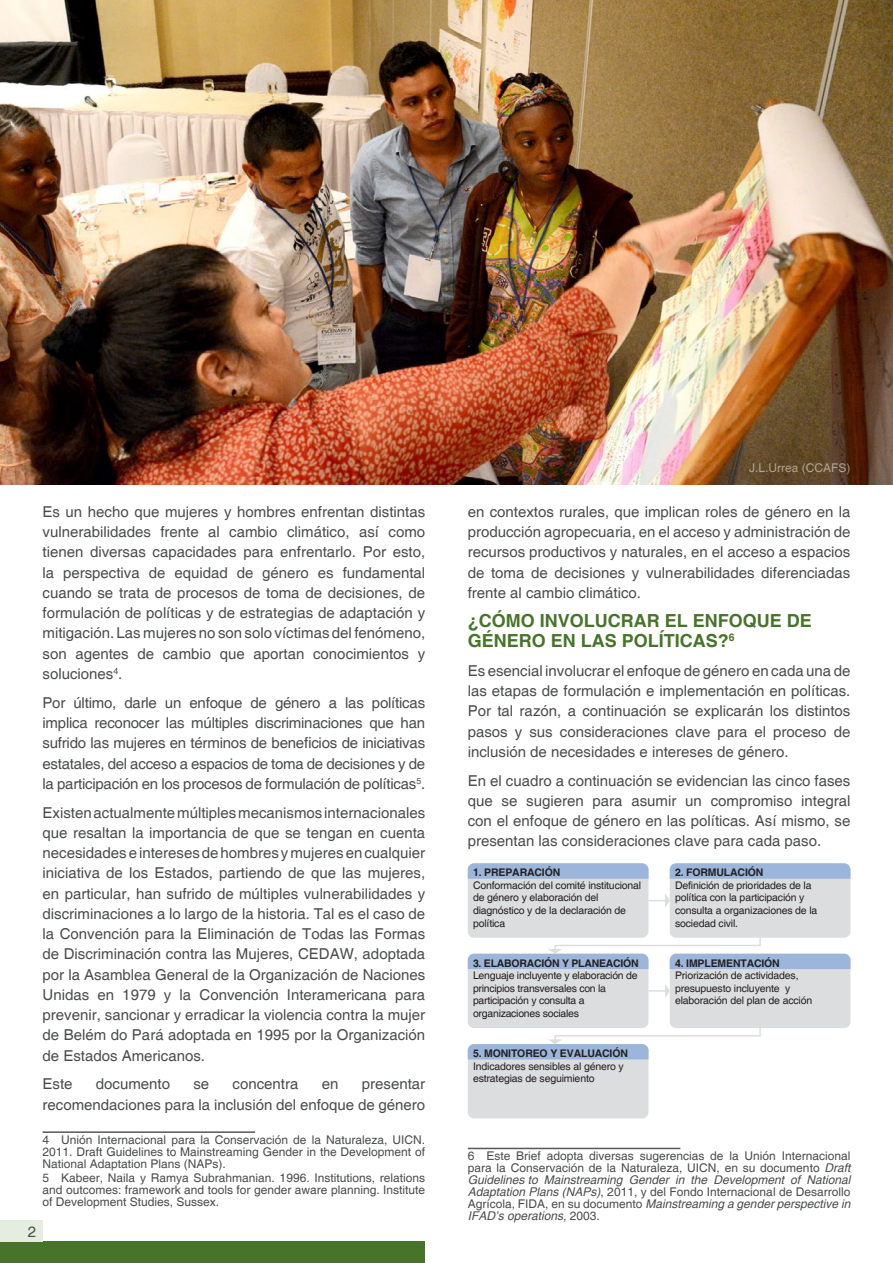
<style>
.page{position:relative;width:893px;height:1263px;background:#fff}
.page>*{position:absolute;margin:0;border:0;box-sizing:border-box;transform-origin:0 0}
.Titles{font:700 18px/20.2px "Helvetica";color:#48742a}
.t1{font:15px/20.2px "Helvetica";color:#4b4c4d;text-align:justify}
.Pie_de_Foto{font:12px/12px "Helvetica";color:#4b4c4d;text-align:justify}
.t2{font:12px "Helvetica";color:#fff}
.t3{font:10.5px/12.6px "Helvetica";letter-spacing:-.015em;color:#231f20}
.s1{font-weight:700}
.s2{font-style:italic}
</style>
<div class="page">
<hr style="left:43px;top:1131px;width:212px;height:2px;background:#57585a">
<div style="left:670px;top:863px;width:180px;height:75px;background:#dcdddf;border-radius:6px"></div>
<div style="left:468px;top:954px;width:180px;height:74px;background:#dcdddf;border-radius:6px"></div>
<div style="left:670px;top:954px;width:180px;height:74px;background:#dcdddf;border-radius:6px"></div>
<div style="left:468px;top:1044px;width:180px;height:74px;background:#dcdddf;border-radius:6px"></div>
<div style="left:468px;top:863px;width:180px;height:75px;background:#dcdddf;border-radius:6px"></div>
<svg style="left:468px;top:863px;width:180px;height:16px;background:#9eb7da"></svg>
<svg style="left:670px;top:863px;width:180px;height:16px;background:#9eb7da"></svg>
<svg style="left:468px;top:936px;width:382px;height:33px"></svg>
<svg style="left:468px;top:1026px;width:293px;height:33px"></svg>
<svg style="left:648px;top:893px;width:22px;height:15px"></svg>
<svg style="left:648px;top:984px;width:22px;height:14px"></svg>
<hr style="left:468px;top:1148px;width:212px;height:1px;background:#57585a">
<img style="left:0;top:0;width:893px;height:485px">
<div style="left:0;top:1242px;width:424px;height:21px;background:#48742a"></div>
<div style="left:21px;top:1220px;width:22px;height:22px;background:#e5ece0"></div>
<div style="left:0;top:1220px;width:21px;height:22px;background:#e5ece0"></div>
<p class="t1" style="left:43px;top:502px;width:384px">Es un hecho que mujeres y hombres enfrentan distintas vulnerabilidades frente al cambio climático, así como tienen diversas capacidades para enfrentarlo. Por esto, la perspectiva de equidad de género es fundamental cuando se trata de procesos de toma de decisiones, de formulación de políticas y de estrategias de adaptación y mitigación. Las mujeres no son solo víctimas del fenómeno, son agentes de cambio que aportan conocimientos y soluciones<sup>4</sup>.</p>
<p class="t1" style="left:43px;top:693px;width:384px">Por último, darle un enfoque de género a las políticas implica reconocer las múltiples discriminaciones que han sufrido las mujeres en términos de beneficios de iniciativas estatales, del acceso a espacios de toma de decisiones y de la participación en los procesos de formulación de políticas<sup>5</sup>.</p>
<p class="t1" style="left:43px;top:803px;width:384px">Existen actualmente múltiples mecanismos internacionales que resaltan la importancia de que se tengan en cuenta necesidades e intereses de hombres y mujeres en cualquier iniciativa de los Estados, partiendo de que las mujeres, en particular, han sufrido de múltiples vulnerabilidades y discriminaciones a lo largo de la historia. Tal es el caso de la Convención para la Eliminación de Todas las Formas de Discriminación contra las Mujeres, CEDAW, adoptada por la Asamblea General de la Organización de Naciones Unidas en 1979 y la Convención Interamericana para prevenir, sancionar y erradicar la violencia contra la mujer de Belém do Pará adoptada en 1995 por la Organización de Estados Americanos.</p>
<p class="t1" style="left:43px;top:1074px;width:32px">Este</p>
<p class="t1" style="left:96px;top:1074px;width:76px">documento</p>
<p class="t1" style="left:193px;top:1074px;width:17px">se</p>
<p class="t1" style="left:233px;top:1074px;width:67px">concentra</p>
<p class="t1" style="left:322px;top:1074px;width:18px">en</p>
<p class="t1" style="left:43px;top:1074px;width:384px;text-align:right">presentar<br>recomendaciones para la inclusión del enfoque de género</p>
<p class="Pie_de_Foto" style="left:43px;top:1134px;width:384px">4 Unión Internacional para la Conservación de la Naturaleza, UICN.<br>2011. Draft Guidelines to Mainstreaming Gender in the Development of National Adaptation Plans (NAPs).</p>
<p class="Pie_de_Foto" style="left:43px;top:1172px;width:384px">5 Kabeer, Naila y Ramya Subrahmanian. 1996. Institutions, relations and outcomes: framework and tools for gender aware planning. Institute of Development Studies, Sussex.</p>
<p class="t1" style="left:28px;top:1222px;width:10px">2</p>
<p class="t2" style="left:749px;top:461px;width:103px">J.L.Urrea (CCAFS)</p>
<p class="t1" style="left:468px;top:502px;width:384px">en contextos rurales, que implican roles de género en la producción agropecuaria, en el acceso y administración de recursos productivos y naturales, en el acceso a espacios de toma de decisiones y vulnerabilidades diferenciadas frente al cambio climático.</p>
<p class="Titles" style="left:468px;top:611px;width:346px">¿CÓMO INVOLUCRAR EL ENFOQUE DE<br>GÉNERO EN LAS POLÍTICAS?<sup>6</sup></p>
<p class="t1" style="left:468px;top:661px;width:384px">Es esencial involucrar el enfoque de género en cada una de las etapas de formulación e implementación en políticas.<br>Por tal razón, a continuación se explicarán los distintos pasos y sus consideraciones clave para el proceso de inclusión de necesidades e intereses de género.</p>
<p class="t1" style="left:468px;top:771px;width:384px">En el cuadro a continuación se evidencian las cinco fases que se sugieren para asumir un compromiso integral con el enfoque de género en las políticas. Así mismo, se presentan las consideraciones clave para cada paso.</p>
<p class="t3" style="left:473px;top:866px;width:170px"><span class="s1">1. PREPARACIÓN<br></span>Conformación del comité institucional de género y elaboración del diagnóstico y de la declaración de política</p>
<p class="t3" style="left:675px;top:866px;width:144px"><span class="s1">2. FORMULACIÓN<br></span>Definición de prioridades de la política con la participación y consulta a organizaciones de la sociedad civil.</p>
<p class="t3" style="left:473px;top:957px;width:167px"><span class="s1">3. ELABORACIÓN Y PLANEACIÓN<br></span>Lenguaje incluyente y elaboración de principios transversales con la participación y consulta a organizaciones sociales</p>
<p class="t3" style="left:675px;top:957px;width:139px"><span class="s1">4. IMPLEMENTACIÓN<br></span>Priorización de actividades, presupuesto incluyente y elaboración del plan de acción</p>
<p class="t3" style="left:473px;top:1047px;width:156px"><span class="s1">5. MONITOREO Y EVALUACIÓN<br></span>Indicadores sensibles al género y estrategias de seguimiento</p>
<p class="Pie_de_Foto" style="left:468px;top:1151px;width:384px">6 Este Brief adopta diversas sugerencias de la Unión Internacional para la Conservación de la Naturaleza, UICN, en su documento <span class="s2">Draft Guidelines to Mainstreaming Gender in the Development of National Adaptation Plans (NAPs)</span>, 2011, y del Fondo Internacional de Desarrollo Agrícola, FIDA, en su documento <span class="s2">Mainstreaming a gender perspective in IFAD’s operations,</span> 2003.</p>
</div>
